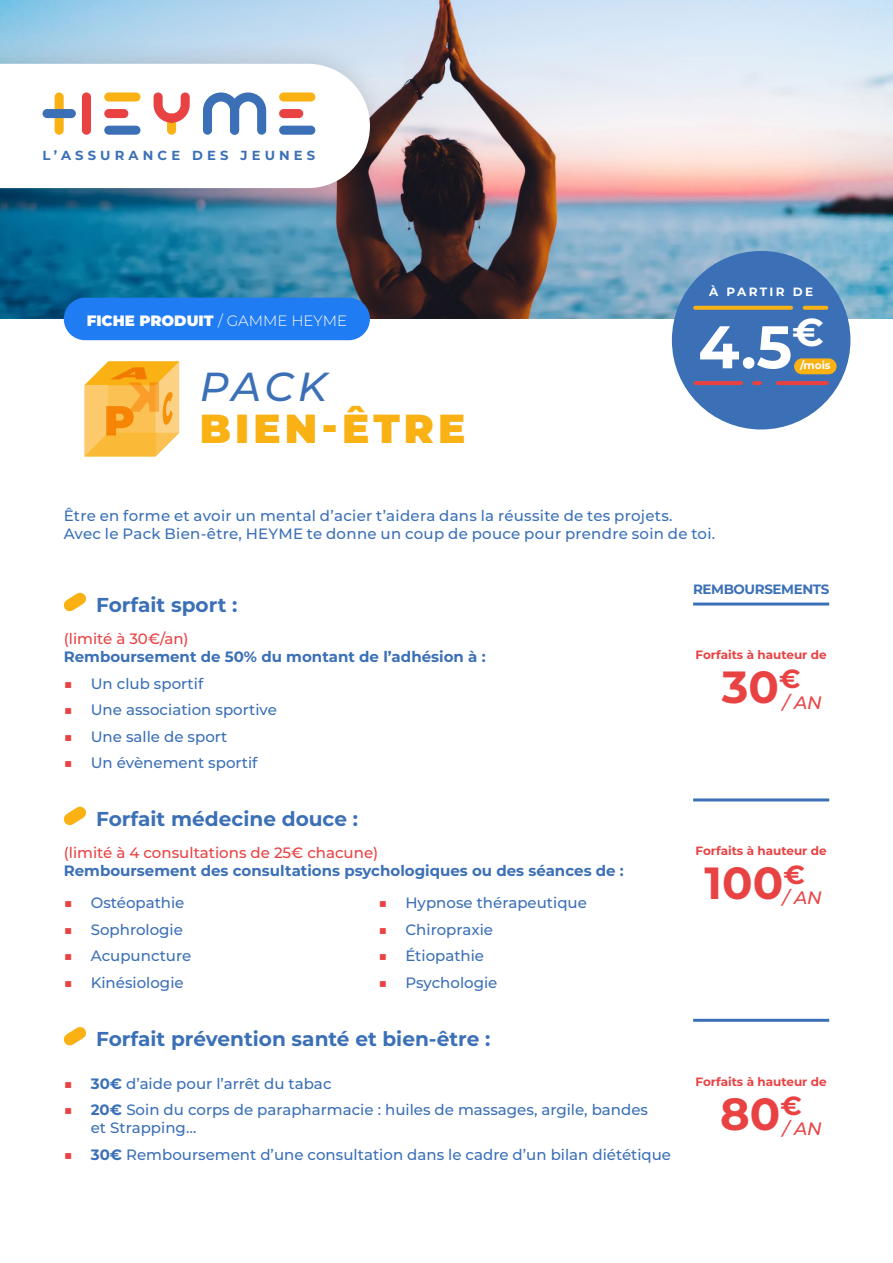
<style>
.page{position:relative;width:893px;height:1263px;background:#fff}
.page>*{position:absolute;margin:0;border:0;box-sizing:border-box;transform-origin:0 0}
.t1{font:700 60px "Montserrat";color:#fff}
.t2{font:700 45px "Montserrat";color:#e84243}
.t3{font:900 40.5px "Montserrat";letter-spacing:.1em;color:#f9b114}
.t4{font:italic 500 40.5px "Montserrat";color:#3b70b7}
.t5{font:700 20.1px "Montserrat";color:#3b70b7}
.t6{font:italic 500 18px "Montserrat";color:#e84243}
.t7{font:500 15px/18px "Montserrat";color:#3b70b7}
.t8{font:500 15px/18px "Montserrat";letter-spacing:.02em;color:#3b70b7}
.t9{font:700 15px "Montserrat";color:#3b70b7}
.t10{font:500 15px "Montserrat";color:#e84243}
.t11{font:900 15px "Montserrat";color:#fff}
.t12{font:700 13.5px "Montserrat";letter-spacing:-.03em;color:#3b70b7}
.t13{font:700 13.2px "Montserrat";letter-spacing:.315em;color:#3b70b7}
.t14{font:700 12px "Montserrat";color:#e84243}
.t15{font:700 12px "Montserrat";letter-spacing:.2em;color:#fff}
.t16{font:700 10.65px "Montserrat";color:#fff}
.s1{font-weight:300}
.s2{color:#e84243}
.s3{font-weight:700}
</style>
<div class="page">
<img style="left:0;top:0;width:893px;height:319px">
<div style="left:64px;top:298px;width:306px;height:42px;background:#207cf3;border-radius:21px"></div>
<div style="left:672px;top:251px;width:178px;height:178px;background:#3b70b7;border-radius:50%"></div>
<svg style="left:695px;top:306px;width:96px;height:4px"></svg>
<svg style="left:805px;top:306px;width:21px;height:4px"></svg>
<svg style="left:695px;top:381px;width:46px;height:4px"></svg>
<svg style="left:778px;top:381px;width:49px;height:4px"></svg>
<svg style="left:754px;top:381px;width:6px;height:4px"></svg>
<div style="left:794px;top:358px;width:43px;height:16px;background:#f9b114;border-radius:8px"></div>
<div style="left:0;top:40px;width:393px;height:172px;background:#000;opacity:.15"></div>
<svg style="left:0;top:64px;width:370px;height:124px"></svg>
<div style="left:55px;top:92px;width:9px;height:43px;background:#f9b114;border-radius:5px"></div>
<div style="left:82px;top:92px;width:9px;height:43px;background:#e84243;border-radius:5px"></div>
<div style="left:43px;top:109px;width:33px;height:9px;background:#3b70b7;border-radius:5px"></div>
<div style="left:104px;top:92px;width:36px;height:10px;background:#f9b114;border-radius:5px"></div>
<div style="left:104px;top:126px;width:36px;height:9px;background:#3b70b7;border-radius:5px"></div>
<div style="left:104px;top:109px;width:24px;height:9px;background:#e84243;border-radius:5px"></div>
<div style="left:279px;top:92px;width:36px;height:10px;background:#f9b114;border-radius:5px"></div>
<div style="left:279px;top:126px;width:36px;height:9px;background:#3b70b7;border-radius:5px"></div>
<div style="left:279px;top:109px;width:24px;height:9px;background:#e84243;border-radius:5px"></div>
<div style="left:167px;top:114px;width:9px;height:21px;background:#f9b114;border-radius:5px"></div>
<svg style="left:203px;top:92px;width:63px;height:43px"></svg>
<svg style="left:154px;top:92px;width:36px;height:31px"></svg>
<svg style="left:84px;top:361px;width:95px;height:95px;background:#fabb4e"></svg>
<svg style="left:63px;top:1027px;width:23px;height:19px"></svg>
<svg style="left:63px;top:806px;width:23px;height:20px"></svg>
<svg style="left:63px;top:592px;width:23px;height:20px"></svg>
<hr style="left:693px;top:1019px;width:136px;height:3px;background:#3b70b7">
<hr style="left:693px;top:798px;width:136px;height:3px;background:#3b70b7">
<hr style="left:693px;top:602px;width:136px;height:3px;background:#3b70b7">
<p class="t13" style="left:43px;top:146px;width:274px">L’ASSURANCE DES JEUNES</p>
<p class="t11" style="left:87px;top:310px;width:262px">FICHE PRODUIT <span class="s1">/ GAMME HEYME</span></p>
<h3 class="t4" style="left:200px;top:358px;width:129px">PACK</h3>
<h3 class="t3" style="left:200px;top:398px;width:267px">BIEN-ÊTRE</h3>
<p class="t15" style="left:709px;top:283px;width:106px">À PARTIR DE</p>
<h1 class="t1" style="left:698px;top:304px;width:127px">4.5<sup>€</sup></h1>
<p class="t16" style="left:800px;top:358px;width:32px">/mois</p>
<p class="t8" style="left:64px;top:506px;width:653px">Être en forme et avoir un mental d’acier t’aidera dans la réussite de tes projets.<br>Avec le Pack Bien-être, HEYME te donne un coup de pouce pour prendre soin de toi.</p>
<h3 class="t5" style="left:96px;top:590px;width:143px">Forfait sport :</h3>
<p class="t10" style="left:64px;top:628px;width:126px">(limité à 30€/an)</p>
<p class="t9" style="left:64px;top:646px;width:423px">Remboursement de 50% du montant de l’adhésion à :</p>
<p class="t7" style="left:64px;top:674px;width:141px"><span class="s2">■</span> Un club sportif</p>
<p class="t7" style="left:64px;top:700px;width:215px"><span class="s2">■</span> Une association sportive</p>
<p class="t7" style="left:64px;top:727px;width:165px"><span class="s2">■</span> Une salle de sport</p>
<p class="t7" style="left:64px;top:753px;width:195px"><span class="s2">■</span> Un évènement sportif</p>
<h3 class="t5" style="left:96px;top:804px;width:263px">Forfait médecine douce :</h3>
<p class="t10" style="left:64px;top:842px;width:316px">(limité à 4 consultations de 25€ chacune)</p>
<p class="t9" style="left:64px;top:860px;width:562px">Remboursement des consultations psychologiques ou des séances de :</p>
<p class="t7" style="left:64px;top:893px;width:122px"><span class="s2">■</span> Ostéopathie</p>
<p class="t7" style="left:64px;top:919px;width:121px"><span class="s2">■</span> Sophrologie</p>
<p class="t7" style="left:64px;top:946px;width:129px"><span class="s2">■</span> Acupuncture</p>
<p class="t7" style="left:64px;top:972px;width:121px"><span class="s2">■</span> Kinésiologie</p>
<p class="t7" style="left:378px;top:893px;width:210px"><span class="s2">■</span> Hypnose thérapeutique</p>
<p class="t7" style="left:378px;top:919px;width:116px"><span class="s2">■</span> Chiropraxie</p>
<p class="t7" style="left:378px;top:946px;width:107px"><span class="s2">■</span> Étiopathie</p>
<p class="t7" style="left:378px;top:972px;width:121px"><span class="s2">■</span> Psychologie</p>
<h3 class="t5" style="left:96px;top:1025px;width:396px">Forfait prévention santé et bien-être :</h3>
<p class="t7" style="left:64px;top:1074px;width:269px"><span class="s2">■</span> <span class="s3">30€</span> d’aide pour l’arrêt du tabac</p>
<p class="t7" style="left:91px;top:1100px;width:559px;text-indent:-27px"><span class="s2">■</span> <span class="s3">20€</span> Soin du corps de parapharmacie : huiles de massages, argile, bandes et Strapping…</p>
<p class="t7" style="left:64px;top:1145px;width:609px"><span class="s2">■</span> <span class="s3">30€</span> Remboursement d’une consultation dans le cadre d’un bilan diététique</p>
<p class="t12" style="left:693px;top:579px;width:138px">REMBOURSEMENTS</p>
<p class="t14" style="left:696px;top:646px;width:133px">Forfaits à hauteur de</p>
<h2 class="t2" style="left:722px;top:654px;width:80px">30<sup>€</sup></h2>
<p class="t6" style="left:783px;top:690px;width:40px">/ AN</p>
<p class="t14" style="left:696px;top:842px;width:133px">Forfaits à hauteur de</p>
<h2 class="t2" style="left:705px;top:850px;width:102px">100<sup>€</sup></h2>
<p class="t6" style="left:783px;top:885px;width:40px">/ AN</p>
<p class="t14" style="left:696px;top:1073px;width:133px">Forfaits à hauteur de</p>
<h2 class="t2" style="left:720px;top:1081px;width:83px">80<sup>€</sup></h2>
<p class="t6" style="left:783px;top:1116px;width:40px">/ AN</p>
</div>
